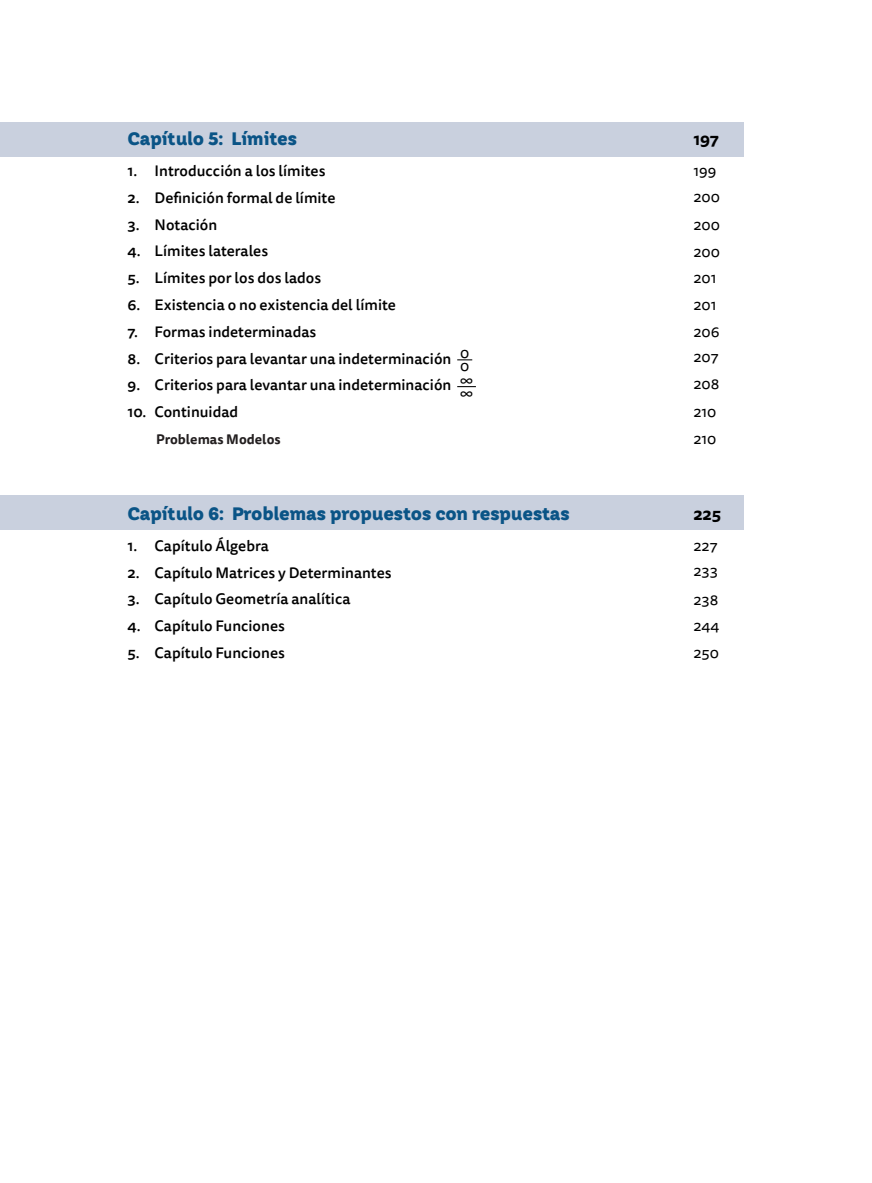
<style>
.page{position:relative;width:872px;height:1183px;background:#fff}
.page>*{position:absolute;margin:0;border:0;box-sizing:border-box;transform-origin:0 0}
.TEXTO_1{font:800 18px "TT Hazelnuts";letter-spacing:-.01em;color:#0a5486}
.INDICE{font:700 16.5px "Tisa Sans Pro";color:#000}
.INDICE-2{font:500 15px "Tisa Sans Pro";color:#000}
.INDICE-3{font:15px "Tisa Sans Pro";color:#000}
.TEXTO_INDICE{font:700 13.5px "Tisa Sans Pro";color:#231f20}
</style>
<div class="page">
<div style="left:0;top:122px;width:743px;height:34px;background:#c9d0de"></div>
<div style="left:0;top:495px;width:743px;height:34px;background:#c9d0de"></div>
<svg style="left:457px;top:359px;width:15px;height:1px"></svg>
<svg style="left:457px;top:386px;width:19px;height:1px"></svg>
<p class="TEXTO_1" style="left:128px;top:127px;width:171px">Capítulo 5: Límites</p>
<p class="INDICE-2" style="left:128px;top:160px;width:199px">1. Introducción a los límites</p>
<p class="INDICE-2" style="left:128px;top:187px;width:209px">2. Definición formal de límite</p>
<p class="INDICE-2" style="left:128px;top:214px;width:91px">3. Notación</p>
<p class="INDICE-2" style="left:128px;top:241px;width:142px">4. Límites laterales</p>
<p class="INDICE-2" style="left:128px;top:267px;width:195px">5. Límites por los dos lados</p>
<p class="INDICE-2" style="left:128px;top:294px;width:270px">6. Existencia o no existencia del límite</p>
<p class="INDICE-2" style="left:128px;top:321px;width:190px">7. Formas indeterminadas</p>
<p class="INDICE-2" style="left:128px;top:348px;width:325px">8. Criterios para levantar una indeterminación</p>
<p class="INDICE-3" style="left:460px;top:342px;width:11px">0</p>
<p class="INDICE-3" style="left:460px;top:355px;width:11px">0</p>
<p class="INDICE-2" style="left:128px;top:374px;width:325px">9. Criterios para levantar una indeterminación</p>
<p class="INDICE-3" style="left:460px;top:369px;width:14px">∞</p>
<p class="INDICE-3" style="left:460px;top:382px;width:14px">∞</p>
<p class="INDICE-2" style="left:128px;top:401px;width:112px">10. Continuidad</p>
<p class="TEXTO_INDICE" style="left:156px;top:429px;width:126px">Problemas Modelos</p>
<p class="TEXTO_1" style="left:128px;top:501px;width:444px">Capítulo 6: Problemas propuestos con respuestas</p>
<p class="INDICE-2" style="left:128px;top:535px;width:143px">1. Capítulo Álgebra</p>
<p class="INDICE-2" style="left:128px;top:561px;width:265px">2. Capítulo Matrices y Determinantes</p>
<p class="INDICE-2" style="left:128px;top:588px;width:224px">3. Capítulo Geometría analítica</p>
<p class="INDICE-2" style="left:128px;top:615px;width:159px">4. Capítulo Funciones</p>
<p class="INDICE-2" style="left:128px;top:642px;width:159px">5. Capítulo Funciones</p>
<p class="INDICE" style="left:693px;top:127px;width:27px">197</p>
<p class="INDICE-3" style="left:693px;top:161px;width:25px">199</p>
<p class="INDICE-3" style="left:693px;top:186px;width:28px">200</p>
<p class="INDICE-3" style="left:693px;top:214px;width:28px">200</p>
<p class="INDICE-3" style="left:693px;top:241px;width:28px">200</p>
<p class="INDICE-3" style="left:693px;top:268px;width:25px">201</p>
<p class="INDICE-3" style="left:693px;top:295px;width:25px">201</p>
<p class="INDICE-3" style="left:693px;top:321px;width:28px">206</p>
<p class="INDICE-3" style="left:693px;top:347px;width:27px">207</p>
<p class="INDICE-3" style="left:693px;top:373px;width:28px">208</p>
<p class="INDICE-3" style="left:693px;top:402px;width:25px">210</p>
<p class="INDICE-3" style="left:693px;top:428px;width:25px">210</p>
<p class="INDICE" style="left:693px;top:501px;width:29px">225</p>
<p class="INDICE-3" style="left:693px;top:535px;width:26px">227</p>
<p class="INDICE-3" style="left:693px;top:561px;width:26px">233</p>
<p class="INDICE-3" style="left:693px;top:589px;width:26px">238</p>
<p class="INDICE-3" style="left:693px;top:616px;width:27px">244</p>
<p class="INDICE-3" style="left:693px;top:642px;width:27px">250</p>
</div>
